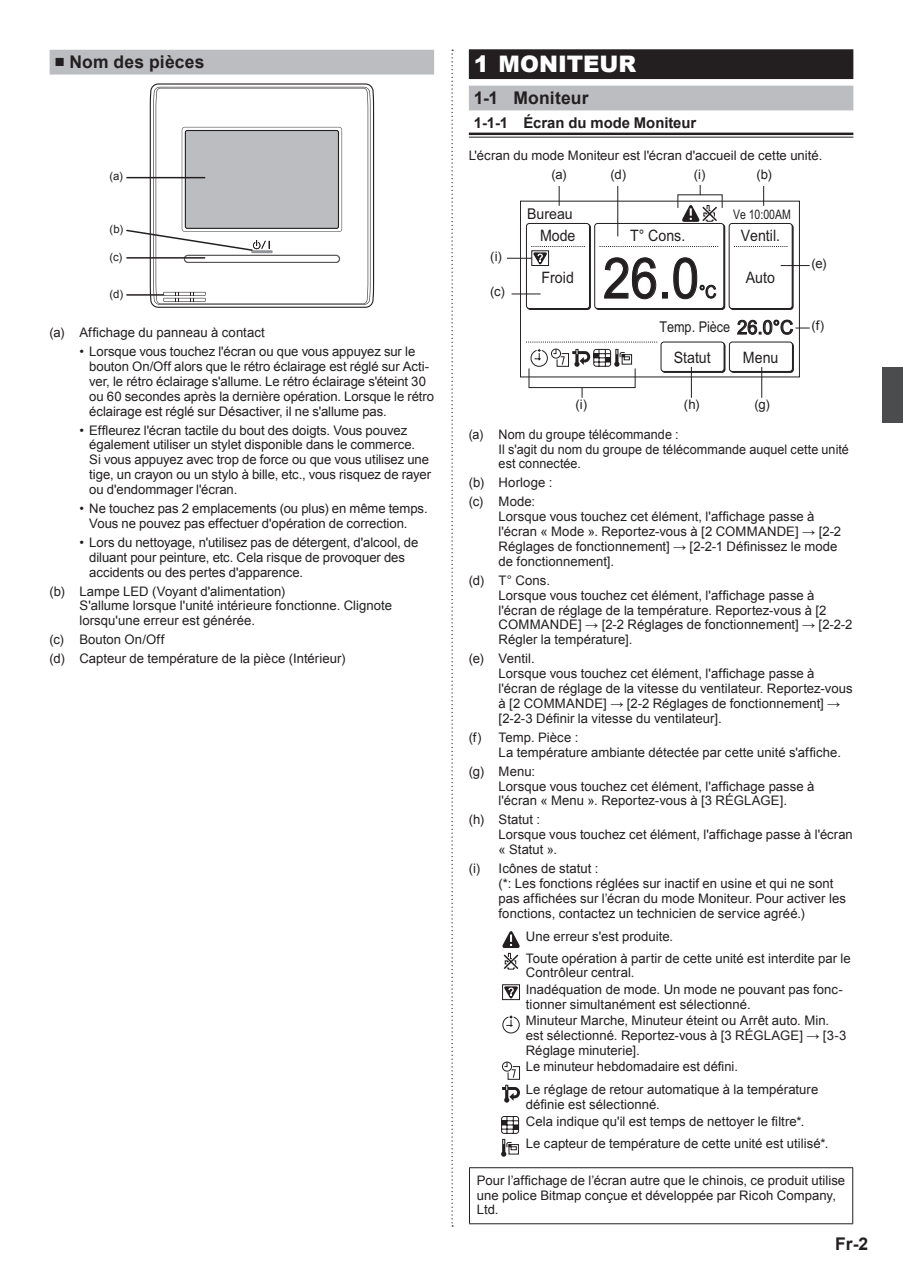
<style>
.page{position:relative;width:903px;height:1275px;background:#fff}
.page>*{position:absolute;margin:0;border:0;box-sizing:border-box;transform-origin:0 0}
.t1{font:56px "Arial";color:#231f20;scale:.88 1}
.t2{font:900 22.75px "Arial";color:#fff}
.t3{font:19.25px "Arial";color:#231f20;scale:.95 1}
.t4{font:700 17.5px "Arial";letter-spacing:.01em;color:#231f20}
.t5{font:17.5px "Arial";color:#231f20;scale:.88 1}
.t6{font:15.75px "Arial";color:#231f20;scale:.9 1}
.t7{font:700 14.88px "Arial";letter-spacing:-.005em;color:#231f20}
.t8{font:14.88px "Arial";color:#231f20;scale:.85 1}
.t9{font:14.88px "Arial";color:#231f20;scale:.95 1}
.t10{font:13.12px/14.9px "Arial";color:#231f20}
.t11{font:13.12px/14.9px "Arial";color:#231f20;scale:.96 1}
.t12{font:13.12px "Arial";color:#231f20;scale:.8 1}
.t13{font:11.38px "Arial";color:#231f20}
</style>
<div class="page">
<svg style="left:451px;top:50px;width:2px;height:1177px"></svg>
<div style="left:882px;top:367px;width:21px;height:56px;background:#4b4c4d"></div>
<div style="left:50px;top:50px;width:384px;height:25px;background:#bcbdc0"></div>
<svg style="left:151px;top:83px;width:223px;height:225px"></svg>
<svg style="left:126px;top:88px;width:242px;height:216px"></svg>
<div style="left:469px;top:49px;width:384px;height:30px;background:#231f20"></div>
<div style="left:469px;top:86px;width:384px;height:24px;background:#bcbdc0"></div>
<hr style="left:469px;top:133px;width:384px;height:2px;background:#231f20">
<hr style="left:469px;top:137px;width:384px;height:1px;background:#231f20">
<div style="left:526px;top:223px;width:64px;height:86px;border:1px solid #231f20;border-radius:3px"></div>
<div style="left:729px;top:223px;width:64px;height:86px;border:1px solid #231f20;border-radius:3px"></div>
<div style="left:594px;top:223px;width:130px;height:86px;border:1px solid #231f20;border-radius:3px"></div>
<div style="left:730px;top:342px;width:64px;height:31px;border:1px solid #231f20;border-radius:3px"></div>
<div style="left:729px;top:342px;width:63px;height:29px;background:#fff;border-radius:3px"></div>
<div style="left:729px;top:341px;width:64px;height:31px;border:1px solid #231f20;border-radius:3px"></div>
<div style="left:661px;top:342px;width:64px;height:31px;border:1px solid #231f20;border-radius:3px"></div>
<div style="left:661px;top:342px;width:63px;height:29px;background:#fff;border-radius:3px"></div>
<div style="left:660px;top:341px;width:64px;height:31px;border:1px solid #231f20;border-radius:3px"></div>
<svg style="left:682px;top:205px;width:35px;height:17px"></svg>
<svg style="left:734px;top:246px;width:53px;height:1px"></svg>
<svg style="left:559px;top:186px;width:1px;height:20px"></svg>
<hr style="left:617px;top:186px;width:1px;height:50px;background:#231f20">
<svg style="left:763px;top:186px;width:1px;height:20px"></svg>
<div style="left:529px;top:368px;width:106px;height:20px;border:1px solid #231f20"></div>
<hr style="left:761px;top:367px;width:1px;height:31px;background:#231f20">
<hr style="left:691px;top:367px;width:1px;height:31px;background:#231f20">
<svg style="left:507px;top:246px;width:211px;height:121px"></svg>
<svg style="left:781px;top:265px;width:29px;height:1px"></svg>
<svg style="left:737px;top:320px;width:73px;height:15px"></svg>
<svg style="left:502px;top:931px;width:18px;height:38px"></svg>
<div style="left:502px;top:984px;width:18px;height:16px;border:1px solid #231f20"></div>
<svg style="left:504px;top:986px;width:14px;height:13px"></svg>
<svg style="left:502px;top:1015px;width:18px;height:18px"></svg>
<svg style="left:502px;top:1062px;width:18px;height:41px"></svg>
<svg style="left:501px;top:1116px;width:18px;height:41px"></svg>
<hr style="left:469px;top:1167px;width:384px;height:1px;background:#231f20">
<hr style="left:469px;top:1168px;width:1px;height:55px;background:#231f20">
<hr style="left:852px;top:1168px;width:1px;height:55px;background:#231f20">
<hr style="left:469px;top:1223px;width:384px;height:1px;background:#231f20">
<h3 class="t4" style="left:55px;top:50px;width:151px">■ Nom des pièces</h3>
<h2 class="t2" style="left:474px;top:47px;width:164px">1 MONITEUR</h2>
<h3 class="t4" style="left:474px;top:86px;width:116px">1-1 Moniteur</h3>
<p class="t7" style="left:474px;top:113px;width:224px">1-1-1 Écran du mode Moniteur</p>
<p class="t10" style="left:469px;top:148px;width:355px">L'écran du mode Moniteur est l'écran d'accueil de cette unité.</p>
<p class="t13" style="left:110px;top:169px;width:15px">(a)</p>
<p class="t10" style="left:551px;top:167px;width:17px">(a)</p>
<p class="t10" style="left:610px;top:167px;width:17px">(d)</p>
<p class="t10" style="left:694px;top:167px;width:13px">(i)</p>
<p class="t10" style="left:756px;top:167px;width:17px">(b)</p>
<p class="t9" style="left:527px;top:204px;width:49px">Bureau</p>
<p class="t12" style="left:733px;top:206px;width:74px">Ve 10:00AM</p>
<p class="t13" style="left:110px;top:222px;width:15px">(b)</p>
<p class="t13" style="left:110px;top:249px;width:14px">(c)</p>
<p class="t13" style="left:110px;top:287px;width:15px">(d)</p>
<p class="t10" style="left:50px;top:325px;width:217px">(a) Affichage du panneau à contact</p>
<p class="t10" style="left:89px;top:344px;width:346px;text-indent:-10px">• Lorsque vous touchez l'écran ou que vous appuyez sur le bouton On/Off alors que le rétro éclairage est réglé sur Acti&shy;ver, le rétro éclairage s'allume. Le rétro éclairage s'éteint 30 ou 60 secondes après la dernière opération. Lorsque le rétro éclairage est réglé sur Désactiver, il ne s'allume pas.</p>
<p class="t10" style="left:89px;top:423px;width:343px;text-indent:-10px">• Effleurez l'écran tactile du bout des doigts. Vous pouvez également utiliser un stylet disponible dans le commerce.<br>Si vous appuyez avec trop de force ou que vous utilisez une tige, un crayon ou un stylo à bille, etc., vous risquez de rayer ou d'endommager l'écran.</p>
<p class="t10" style="left:89px;top:501px;width:340px;text-indent:-10px">• Ne touchez pas 2 emplacements (ou plus) en même temps.<br>Vous ne pouvez pas effectuer d'opération de correction.</p>
<p class="t10" style="left:89px;top:535px;width:331px;text-indent:-10px">• Lors du nettoyage, n'utilisez pas de détergent, d'alcool, de diluant pour peinture, etc. Cela risque de provoquer des accidents ou des pertes d'apparence.</p>
<p class="t10" style="left:79px;top:584px;width:314px;text-indent:-30px">(b) Lampe LED (Voyant d'alimentation)<br>S'allume lorsque l'unité intérieure fonctionne. Clignote lorsqu'une erreur est générée.</p>
<p class="t10" style="left:50px;top:630px;width:298px;line-height:18.9px">(c) Bouton On/Off<br>(d) Capteur de température de la pièce (Intérieur)</p>
<p class="t10" style="left:490px;top:249px;width:13px">(i)</p>
<p class="t10" style="left:490px;top:284px;width:16px">(c)</p>
<p class="t6" style="left:540px;top:225px;width:41px">Mode</p>
<p class="t6" style="left:630px;top:225px;width:63px">T° Cons.</p>
<p class="t6" style="left:741px;top:225px;width:45px">Ventil.</p>
<h1 class="t1" style="left:603px;top:242px;width:110px">26.0</h1>
<p class="t6" style="left:542px;top:267px;width:37px">Froid</p>
<p class="t6" style="left:746px;top:267px;width:34px">Auto</p>
<h3 class="t5" style="left:699px;top:280px;width:21px">°C</h3>
<h3 class="t3" style="left:737px;top:315px;width:61px">26.0°C</h3>
<p class="t8" style="left:659px;top:317px;width:85px">Temp. Pièce</p>
<p class="t6" style="left:674px;top:347px;width:43px">Statut</p>
<p class="t6" style="left:743px;top:347px;width:41px">Menu</p>
<p class="t10" style="left:575px;top:397px;width:13px">(i)</p>
<p class="t10" style="left:684px;top:397px;width:17px">(h)</p>
<p class="t10" style="left:754px;top:397px;width:17px">(g)</p>
<p class="t10" style="left:811px;top:256px;width:17px">(e)</p>
<p class="t10" style="left:811px;top:318px;width:14px">(f)</p>
<p class="t11" style="left:499px;top:427px;width:366px;text-indent:-30px">(a) Nom du groupe télécommande :<br>Il s'agit du nom du groupe de télécommande auquel cette unité est connectée.</p>
<p class="t10" style="left:469px;top:473px;width:85px;line-height:18.9px">(b) Horloge : (c) Mode:</p>
<p class="t10" style="left:499px;top:509px;width:344px">Lorsque vous touchez cet élément, l'affichage passe à l'écran « Mode ». Reportez-vous à [2 COMMANDE] → [2-2<br>Réglages de fonctionnement] → [2-2-1 Définissez le mode de fonctionnement].</p>
<p class="t10" style="left:499px;top:573px;width:355px;text-indent:-30px">(d) T° Cons.<br>Lorsque vous touchez cet élément, l'affichage passe à l'écran de réglage de la température. Reportez-vous à [2<br>COMMANDE] → [2-2 Réglages de fonctionnement] → [2-2-2<br>Régler la température].</p>
<p class="t10" style="left:499px;top:651px;width:355px;text-indent:-30px">(e) Ventil.<br>Lorsque vous touchez cet élément, l'affichage passe à l'écran de réglage de la vitesse du ventilateur. Reportez-vous à [2 COMMANDE] → [2-2 Réglages de fonctionnement] → [2-2-3 Définir la vitesse du ventilateur].</p>
<p class="t10" style="left:499px;top:730px;width:344px;text-indent:-30px">(f) Temp. Pièce :<br>La température ambiante détectée par cette unité s'affiche.</p>
<p class="t10" style="left:499px;top:764px;width:317px;text-indent:-30px">(g) Menu:<br>Lorsque vous touchez cet élément, l'affichage passe à l'écran « Menu ». Reportez-vous à [3 RÉGLAGE].</p>
<p class="t10" style="left:499px;top:812px;width:356px;text-indent:-30px">(h) Statut :<br>Lorsque vous touchez cet élément, l'affichage passe à l'écran « Statut ».</p>
<p class="t10" style="left:499px;top:861px;width:349px;text-indent:-30px">(i) Icônes de statut :<br>(*: Les fonctions réglées sur inactif en usine et qui ne sont pas affichées sur l’écran du mode Moniteur. Pour activer les fonctions, contactez un technicien de service agréé.)</p>
<p class="t10" style="left:526px;top:925px;width:326px;line-height:21.9px">Une erreur s'est produite.<br>Toute opération à partir de cette unité est interdite par le</p>
<p class="t10" style="left:526px;top:965px;width:318px;line-height:16.4px">Contrôleur central.<br>Inadéquation de mode. Un mode ne pouvant pas fonc-</p>
<p class="t10" style="left:526px;top:996px;width:305px;line-height:16.4px">tionner simultanément est sélectionné.<br>Minuteur Marche, Minuteur éteint ou Arrêt auto. Min.</p>
<p class="t10" style="left:526px;top:1028px;width:322px">est sélectionné. Reportez-vous à [3 RÉGLAGE] → [3-3<br>Réglage minuterie].</p>
<p class="t10" style="left:526px;top:1055px;width:294px;line-height:23.1px">Le minuteur hebdomadaire est défini.<br>Le réglage de retour automatique à la température</p>
<p class="t10" style="left:526px;top:1096px;width:280px;line-height:16.4px">définie est sélectionné.<br>Cela indique qu'il est temps de nettoyer le filtre*.</p>
<p class="t10" style="left:526px;top:1136px;width:304px">Le capteur de température de cette unité est utilisé*.</p>
<p class="t10" style="left:477px;top:1173px;width:370px">Pour l’affichage de l’écran autre que le chinois, ce produit utilise une police Bitmap conçue et développée par Ricoh Company,<br>Ltd.</p>
<h3 class="t4" style="left:835px;top:1232px;width:35px">Fr-2</h3>
</div>
